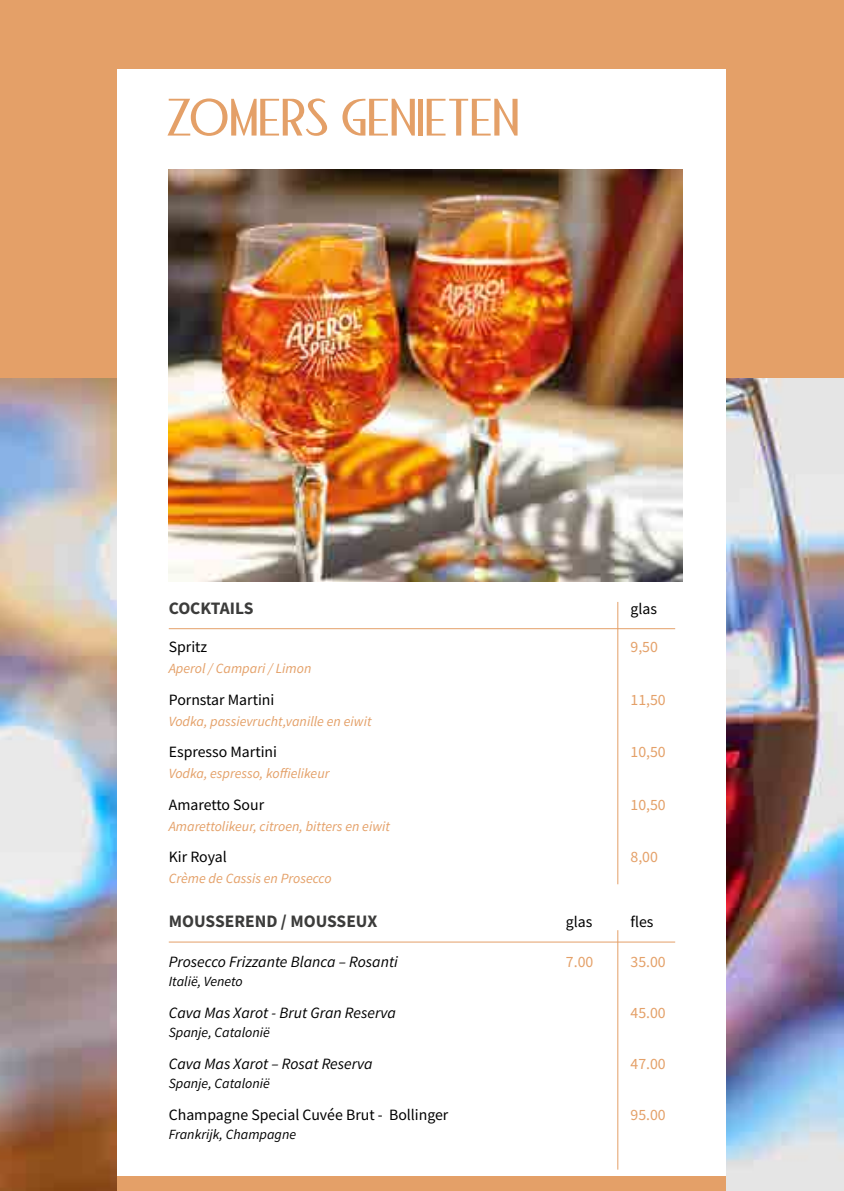
<style>
.page{position:relative;width:844px;height:1191px;background:#fff}
.page>*{position:absolute;margin:0;border:0;box-sizing:border-box;transform-origin:0 0}
.t1{font:52.5px "Bandoengsche DEMO";letter-spacing:-.01em;color:#e4a068}
.t2{font:700 17.5px "Source Sans Pro";color:#3c3c3b}
.t3{font:15.75px "Source Sans Pro";color:#000}
.t4{font:italic 15.75px "Source Sans Pro";color:#000}
.t5{font:15.75px "Source Sans Pro";color:#e4a068}
.t6{font:italic 14px "Source Sans Pro";color:#e4a068}
.t7{font:italic 14px "Source Sans Pro";color:#000}
</style>
<div class="page">
<div style="left:0;top:0;width:843px;height:389px;background:#e4a068"></div>
<img style="left:0;top:378px;width:843px;height:813px">
<div style="left:118px;top:69px;width:608px;height:1122px;background:#fff"></div>
<hr style="left:617px;top:930px;width:1px;height:239px;background:#e4a068">
<hr style="left:617px;top:602px;width:1px;height:282px;background:#e4a068">
<hr style="left:169px;top:628px;width:506px;height:1px;background:#e4a068">
<hr style="left:169px;top:941px;width:506px;height:1px;background:#e4a068">
<img style="left:169px;top:169px;width:513px;height:413px">
<div style="left:118px;top:1176px;width:608px;height:15px;background:#e4a068"></div>
<h1 class="t1" style="left:165px;top:87px;width:356px">ZOMERS GENIETEN</h1>
<p class="t2" style="left:169px;top:596px;width:86px">COCKTAILS</p>
<p class="t3" style="left:630px;top:598px;width:28px">glas</p>
<p class="t3" style="left:169px;top:637px;width:40px">Spritz</p>
<p class="t5" style="left:630px;top:637px;width:29px">9,50</p>
<p class="t6" style="left:169px;top:659px;width:144px">Aperol / Campari / Limon</p>
<p class="t3" style="left:169px;top:689px;width:107px">Pornstar Martini</p>
<p class="t5" style="left:630px;top:689px;width:37px">11,50</p>
<p class="t6" style="left:169px;top:712px;width:204px">Vodka, passievrucht,vanille en eiwit</p>
<p class="t3" style="left:169px;top:742px;width:110px">Espresso Martini</p>
<p class="t5" style="left:630px;top:742px;width:37px">10,50</p>
<p class="t6" style="left:169px;top:764px;width:162px">Vodka, espresso, koffielikeur</p>
<p class="t3" style="left:169px;top:794px;width:97px">Amaretto Sour</p>
<p class="t5" style="left:630px;top:794px;width:37px">10,50</p>
<p class="t6" style="left:169px;top:817px;width:223px">Amarettolikeur, citroen, bitters en eiwit</p>
<p class="t3" style="left:169px;top:847px;width:59px">Kir Royal</p>
<p class="t5" style="left:630px;top:847px;width:29px">8,00</p>
<p class="t6" style="left:169px;top:869px;width:164px">Crème de Cassis en Prosecco</p>
<p class="t2" style="left:169px;top:909px;width:210px">MOUSSEREND / MOUSSEUX</p>
<p class="t3" style="left:566px;top:911px;width:28px">glas</p>
<p class="t3" style="left:630px;top:911px;width:25px">fles</p>
<p class="t4" style="left:169px;top:952px;width:230px">Prosecco Frizzante Blanca – Rosanti</p>
<p class="t5" style="left:566px;top:952px;width:29px">7.00</p>
<p class="t5" style="left:630px;top:952px;width:37px">35.00</p>
<p class="t7" style="left:169px;top:973px;width:75px">Italië, Veneto</p>
<p class="t4" style="left:169px;top:1002px;width:228px">Cava Mas Xarot - Brut Gran Reserva</p>
<p class="t5" style="left:630px;top:1002px;width:37px">45.00</p>
<p class="t7" style="left:169px;top:1023px;width:102px">Spanje, Catalonië</p>
<p class="t4" style="left:169px;top:1053px;width:205px">Cava Mas Xarot – Rosat Reserva</p>
<p class="t5" style="left:630px;top:1053px;width:37px">47.00</p>
<p class="t7" style="left:169px;top:1074px;width:102px">Spanje, Catalonië</p>
<p class="t3" style="left:169px;top:1104px;width:281px">Champagne Special Cuvée Brut - Bollinger</p>
<p class="t5" style="left:630px;top:1104px;width:37px">95.00</p>
<p class="t7" style="left:169px;top:1125px;width:129px">Frankrijk, Champagne</p>
</div>
